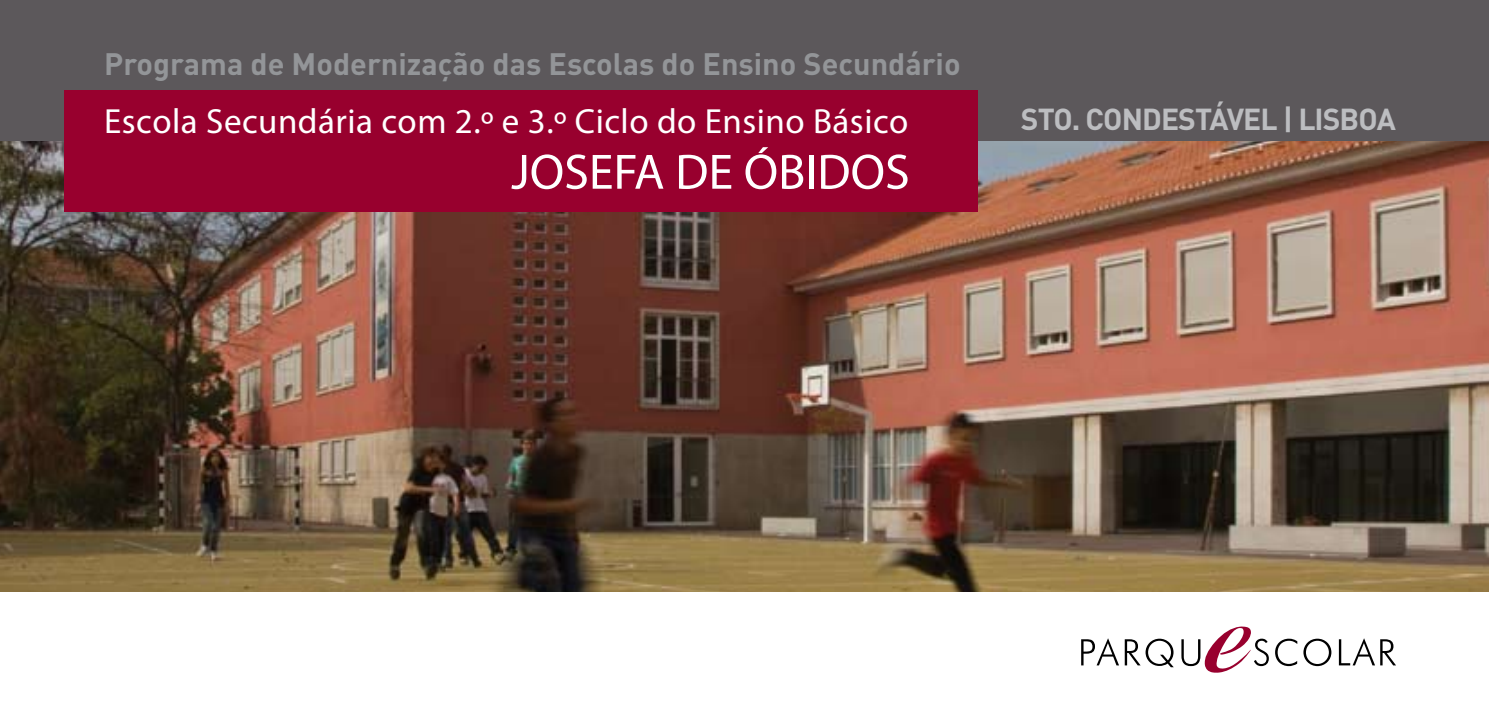
<style>
.page{position:relative;width:1489px;height:709px;background:#fff}
.page>*{position:absolute;margin:0;border:0;box-sizing:border-box;transform-origin:0 0}
.t1{font:700 50px "Rotis Sans Serif";color:#fff}
.t2{font:700 35px "Rotis Sans Serif";letter-spacing:.015em;color:#fff}
.t3{font:700 30.5px "DIN";color:#939598}
.t4{font:700 30px "DIN";letter-spacing:-.03em;color:#bcbdc0}
</style>
<div class="page">
<img style="left:0;top:141px;width:1488px;height:450px">
<div style="left:0;top:0;width:1488px;height:141px;background:#5c585b"></div>
<div style="left:64px;top:90px;width:913px;height:121px;background:#98002e"></div>
<svg style="left:1275px;top:638px;width:22px;height:28px"></svg>
<svg style="left:1303px;top:638px;width:28px;height:28px"></svg>
<svg style="left:1338px;top:638px;width:57px;height:27px"></svg>
<svg style="left:1081px;top:638px;width:37px;height:27px"></svg>
<svg style="left:1124px;top:638px;width:49px;height:29px"></svg>
<svg style="left:1181px;top:626px;width:87px;height:46px"></svg>
<p class="t3" style="left:104px;top:44px;width:857px">Programa de Modernização das Escolas do Ensino Secundário</p>
<p class="t2" style="left:104px;top:100px;width:805px">Escola Secundária com 2.º e 3.º Ciclo do Ensino Básico</p>
<h1 class="t1" style="left:511px;top:141px;width:400px">JOSEFA DE ÓBIDOS</h1>
<p class="t4" style="left:1020px;top:100px;width:376px">STO. CONDESTÁVEL | LISBOA</p>
</div>
